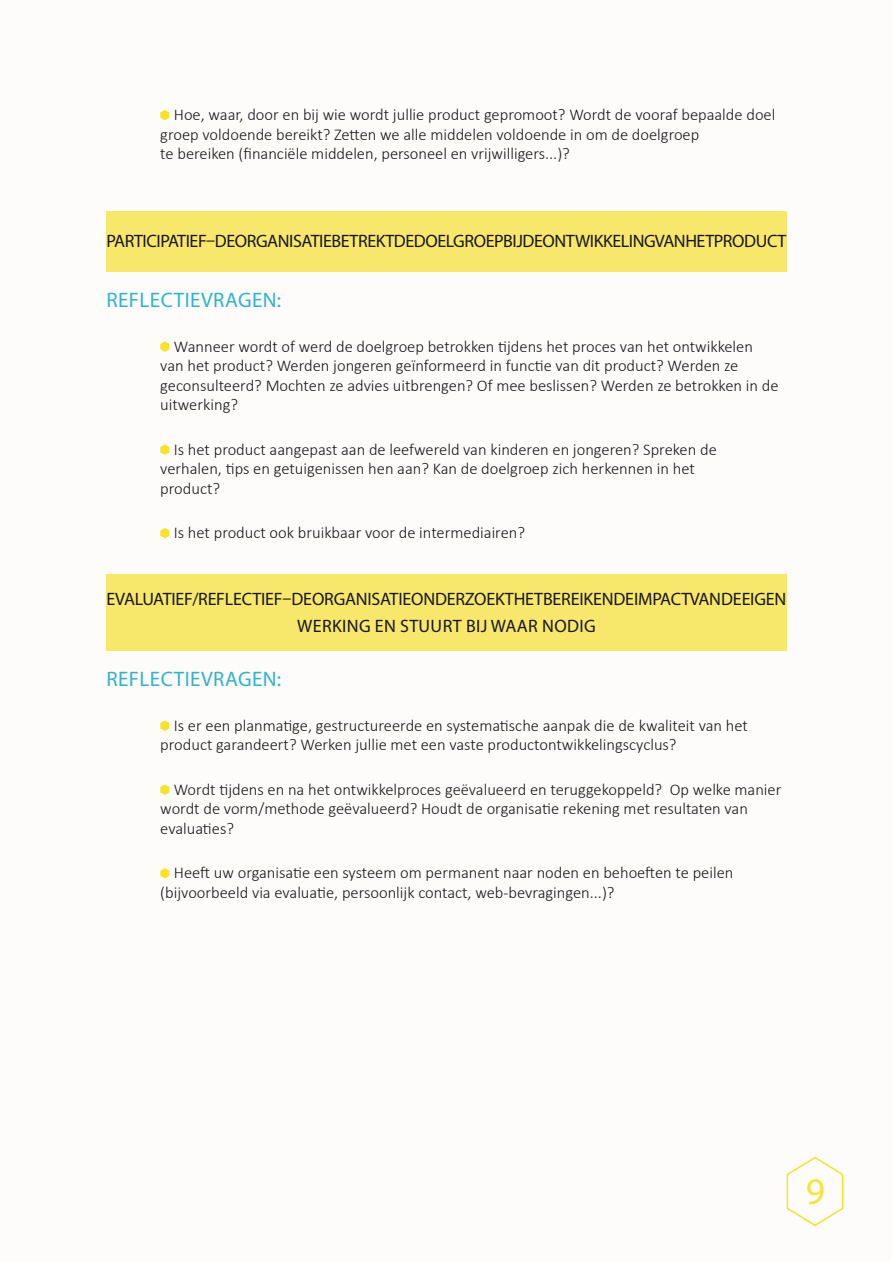
<style>
.page{position:relative;width:893px;height:1263px;background:#fff}
.page>*{position:absolute;margin:0;border:0;box-sizing:border-box;transform-origin:0 0}
.Blokje_tekst{font:37.5px "Myriad Pro";color:#f6e43b}
.BODY{font:21px "Myriad Pro";letter-spacing:.02em;color:#2fb3d0}
.t1{font:18px/27px "Myriad Pro";letter-spacing:-.015em;color:#1a171c;text-align:center}
.BODY-2{font:300 16.5px/19.5px "Calibri";color:#1a171c}
</style>
<div class="page">
<div style="left:1px;top:1px;width:891px;height:1261px;background:#fdfcfa"></div>
<svg style="left:160px;top:110px;width:9px;height:10px"></svg>
<div style="left:106px;top:211px;width:681px;height:60px;background:#f7e86b"></div>
<svg style="left:160px;top:341px;width:9px;height:11px"></svg>
<svg style="left:160px;top:444px;width:9px;height:11px"></svg>
<svg style="left:160px;top:528px;width:9px;height:10px"></svg>
<div style="left:106px;top:574px;width:681px;height:76px;background:#f7e86b"></div>
<svg style="left:160px;top:720px;width:9px;height:11px"></svg>
<svg style="left:160px;top:784px;width:9px;height:11px"></svg>
<svg style="left:160px;top:868px;width:9px;height:10px"></svg>
<svg style="left:786px;top:1156px;width:58px;height:71px"></svg>
<p class="BODY-2" style="left:160px;top:105px;width:617px;text-indent:14px">Hoe, waar, door en bij wie wordt jullie product gepromoot? Wordt de vooraf bepaalde doel groep voldoende bereikt? Zetten we alle middelen voldoende in om de doelgroep<br>te bereiken (financiële middelen, personeel en vrijwilligers...)?</p>
<p class="t1" style="left:106px;top:227px;width:681px">PARTICIPATIEF – DE ORGANISATIE BETREKT DE DOELGROEP BIJ DE ONTWIKKELING VAN HET PRODUCT</p>
<p class="BODY" style="left:107px;top:287px;width:176px">REFLECTIEVRAGEN:</p>
<p class="BODY-2" style="left:160px;top:336px;width:620px;text-indent:14px">Wanneer wordt of werd de doelgroep betrokken tijdens het proces van het ontwikkelen van het product? Werden jongeren geïnformeerd in functie van dit product? Werden ze geconsulteerd? Mochten ze advies uitbrengen? Of mee beslissen? Werden ze betrokken in de uitwerking?</p>
<p class="BODY-2" style="left:160px;top:439px;width:558px;text-indent:14px">Is het product aangepast aan de leefwereld van kinderen en jongeren? Spreken de verhalen, tips en getuigenissen hen aan? Kan de doelgroep zich herkennen in het product?</p>
<p class="BODY-2" style="left:174px;top:523px;width:353px">Is het product ook bruikbaar voor de intermediairen?</p>
<p class="t1" style="left:106px;top:585px;width:681px">EVALUATIEF/REFLECTIEF – DE ORGANISATIE ONDERZOEKT HET BEREIK EN DE IMPACT VAN DE EIGEN<br>WERKING EN STUURT BIJ WAAR NODIG</p>
<p class="BODY" style="left:107px;top:666px;width:176px">REFLECTIEVRAGEN:</p>
<p class="BODY-2" style="left:160px;top:715px;width:589px;text-indent:14px">Is er een planmatige, gestructureerde en systematische aanpak die de kwaliteit van het product garandeert? Werken jullie met een vaste productontwikkelingscyclus?</p>
<p class="BODY-2" style="left:160px;top:779px;width:623px;text-indent:14px">Wordt tijdens en na het ontwikkelproces geëvalueerd en teruggekoppeld? Op welke manier wordt de vorm/methode geëvalueerd? Houdt de organisatie rekening met resultaten van evaluaties?</p>
<p class="BODY-2" style="left:160px;top:863px;width:575px;text-indent:14px">Heeft uw organisatie een systeem om permanent naar noden en behoeften te peilen (bijvoorbeeld via evaluatie, persoonlijk contact, web-bevragingen...)?</p>
<p class="Blokje_tekst" style="left:806px;top:1168px;width:21px">9</p>
</div>
